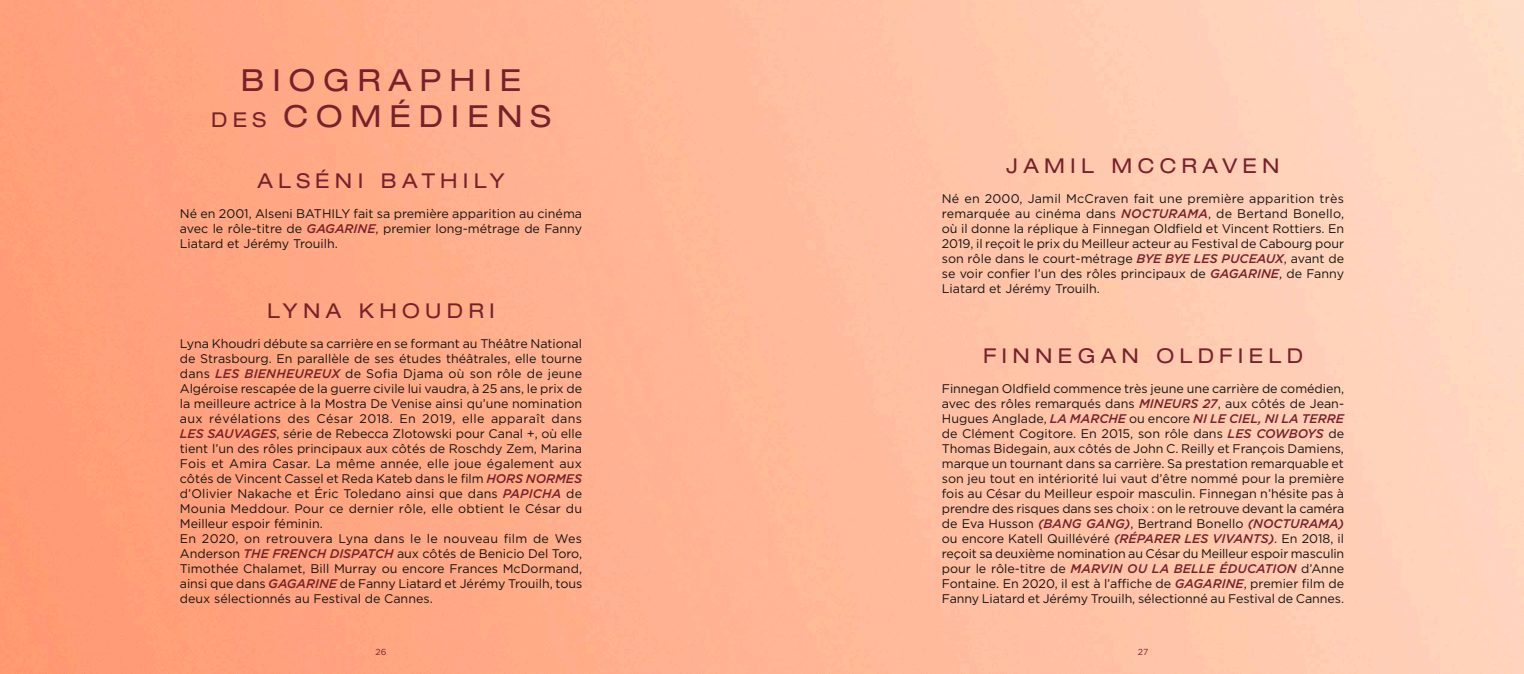
<style>
.page{position:relative;width:1524px;height:674px;background:#fff}
.page>*{position:absolute;margin:0;border:0;box-sizing:border-box;transform-origin:0 0}
.t1{font:expanded 30.38px/36.5px "Helvetica Neue LT Std";letter-spacing:.26em;color:#77222b;text-align:center}
.t2{font:expanded 20.38px "Helvetica Neue LT Std";letter-spacing:.26em;color:#77222b}
.t3{font:12.5px/15px "Gotham";color:#131413;text-align:justify}
.t4{font:8.75px "Gotham";color:#77222b}
.s1{font-size:20.38px}
.s2{font-weight:500;font-style:italic;color:#77222b}
</style>
<div class="page">
<img style="left:0;top:0;width:1524px;height:673px">
<h1 class="t1" style="left:211px;top:61px;width:341px">BIOGRAPHIE<br><span class="s1">DES</span> COMÉDIENS</h1>
<h2 class="t2" style="left:257px;top:168px;width:249px">ALSÉNI BATHILY</h2>
<p class="t3" style="left:180px;top:206px;width:404px">Né en 2001, Alseni BATHILY fait sa première apparition au cinéma avec le rôle-titre de <span class="s2">GAGARINE</span>, premier long-métrage de Fanny Liatard et Jérémy Trouilh.</p>
<h2 class="t2" style="left:267px;top:298px;width:229px">LYNA KHOUDRI</h2>
<p class="t3" style="left:180px;top:335px;width:404px;text-align:left">Lyna Khoudri débute sa carrière en se formant au Théâtre National de Strasbourg. En parallèle de ses études théâtrales, elle tourne dans <span class="s2">LES BIENHEUREUX</span> de Sofia Djama où son rôle de jeune Algéroise rescapée de la guerre civile lui vaudra, à 25 ans, le prix de la meilleure actrice à la Mostra De Venise ainsi qu’une nomination aux révélations des César 2018. En 2019, elle apparaît dans <span class="s2">LES SAUVAGES</span>, série de Rebecca Zlotowski pour Canal +, où elle tient l’un des rôles principaux aux côtés de Roschdy Zem, Marina Fois et Amira Casar. La même année, elle joue également aux côtés de Vincent Cassel et Reda Kateb dans le film <span class="s2">HORS NORMES </span>d’Olivier Nakache et Éric Toledano ainsi que dans <span class="s2">PAPICHA</span> de Mounia Meddour. Pour ce dernier rôle, elle obtient le César du Meilleur espoir féminin.<br>En 2020, on retrouvera Lyna dans le le nouveau film de Wes Anderson <span class="s2">THE FRENCH DISPATCH</span> aux côtés de Benicio Del Toro, Timothée Chalamet, Bill Murray ou encore Frances McDormand, ainsi que dans <span class="s2">GAGARINE</span> de Fanny Liatard et Jérémy Trouilh, tous deux sélectionnés au Festival de Cannes.</p>
<h2 class="t2" style="left:1006px;top:153px;width:275px">JAMIL MCCRAVEN</h2>
<p class="t3" style="left:942px;top:191px;width:404px">Né en 2000, Jamil McCraven fait une première apparition très remarquée au cinéma dans <span class="s2">NOCTURAMA</span>, de Bertand Bonello, où il donne la réplique à Finnegan Oldfield et Vincent Rottiers. En 2019, il reçoit le prix du Meilleur acteur au Festival de Cabourg pour son rôle dans le court-métrage <span class="s2">BYE BYE LES PUCEAUX</span>, avant de se voir confier l’un des rôles principaux de <span class="s2">GAGARINE</span>, de Fanny Liatard et Jérémy Trouilh.</p>
<h2 class="t2" style="left:983px;top:343px;width:321px">FINNEGAN OLDFIELD</h2>
<p class="t3" style="left:942px;top:380px;width:404px">Finnegan Oldfield commence très jeune une carrière de comédien, avec des rôles remarqués dans <span class="s2">MINEURS 27</span>, aux côtés de Jean-Hugues Anglade, <span class="s2">LA MARCHE</span> ou encore <span class="s2">NI LE CIEL, NI LA TERRE </span>de Clément Cogitore. En 2015, son rôle dans <span class="s2">LES COWBOYS</span> de Thomas Bidegain, aux côtés de John C. Reilly et François Damiens, marque un tournant dans sa carrière. Sa prestation remarquable et son jeu tout en intériorité lui vaut d’être nommé pour la première fois au César du Meilleur espoir masculin. Finnegan n’hésite pas à prendre des risques dans ses choix : on le retrouve devant la caméra de Eva Husson <span class="s2">(BANG GANG)</span>, Bertrand Bonello <span class="s2">(NOCTURAMA) </span>ou encore Katell Quillévéré <span class="s2">(RÉPARER LES VIVANTS)</span>. En 2018, il reçoit sa deuxième nomination au César du Meilleur espoir masculin pour le rôle-titre de <span class="s2">MARVIN OU LA BELLE ÉDUCATION</span> d’Anne Fontaine. En 2020, il est à l’affiche de <span class="s2">GAGARINE</span>, premier film de Fanny Liatard et Jérémy Trouilh, sélectionné au Festival de Cannes.</p>
<p class="t4" style="left:375px;top:646px;width:13px">26</p>
<p class="t4" style="left:1137px;top:646px;width:12px">27</p>
</div>
